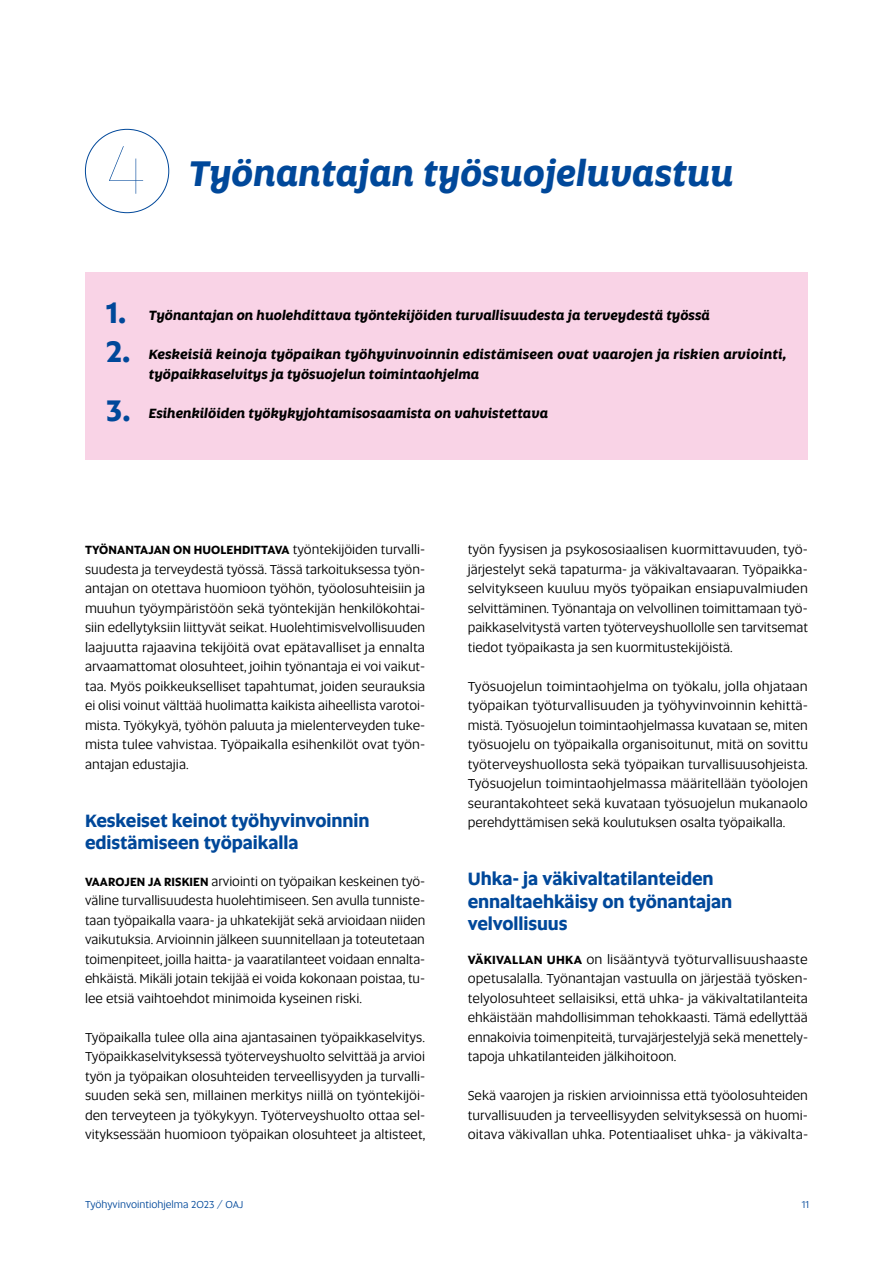
<style>
.page{position:relative;width:893px;height:1263px;background:#fff}
.page>*{position:absolute;margin:0;border:0;box-sizing:border-box;transform-origin:0 0}
.t1{font:italic 700 36px "Altis";color:#00489a}
.t2{font:700 30px "Altis";color:#00489a}
.t3{font:700 18px/22.5px "Altis";letter-spacing:-.005em;color:#00489a}
.t4{font:13.5px/19.5px "Altis";color:#000;text-align:justify}
.t5{font:italic 700 13.5px/19.5px "Altis";color:#000}
.t6{font:700 12px "Altis";letter-spacing:.01em;color:#000}
.t7{font:10.5px "Altis";color:#00489a}
.s1{font-weight:100;font-style:normal;font-size:74.1px}
.s2{font-weight:400;font-size:13.5px}
.s3{font-weight:700;font-size:12px}
</style>
<div class="page">
<div style="left:85px;top:272px;width:723px;height:188px;background:#f9d3e6"></div>
<h1 class="t1" style="left:107px;top:146px;width:628px"><span class="s1">4</span> Työnantajan työsuojeluvastuu</h1>
<h2 class="t2" style="left:106px;top:290px;width:21px">1.</h2>
<p class="t5" style="left:149px;top:305px;width:563px">Työnantajan on huolehdittava työntekijöiden turvallisuudesta ja terveydestä työssä</p>
<h2 class="t2" style="left:106px;top:329px;width:26px">2.</h2>
<p class="t5" style="left:149px;top:344px;width:639px">Keskeisiä keinoja työpaikan työhyvinvoinnin edistämiseen ovat vaarojen ja riskien arviointi, työpaikkaselvitys ja työsuojelun toimintaohjelma</p>
<h2 class="t2" style="left:106px;top:388px;width:26px">3.</h2>
<p class="t5" style="left:149px;top:403px;width:401px">Esihenkilöiden työkykyjohtamisosaamista on vahvistettava</p>
<p class="t6" style="left:85px;top:541px;width:342px">TYÖNANTAJAN ON HUOLEHDITTAVA <span class="s2">työntekijöiden turvalli-</span></p>
<p class="t4" style="left:85px;top:559px;width:342px">suudesta ja terveydestä työssä. Tässä tarkoituksessa työn&shy;antajan on otettava huomioon työhön, työolosuhteisiin ja muuhun työympäristöön sekä työntekijän henkilökohtai&shy;siin edellytyksiin liittyvät seikat. Huolehtimisvelvollisuuden laajuutta rajaavina tekijöitä ovat epätavalliset ja ennalta arvaamattomat olosuhteet, joihin työnantaja ei voi vaikut&shy;taa. Myös poikkeukselliset tapahtumat, joiden seurauksia ei olisi voinut välttää huolimatta kaikista aiheellista varotoi&shy;mista. Työkykyä, työhön paluuta ja mielenterveyden tuke&shy;mista tulee vahvistaa. Työpaikalla esihenkilöt ovat työn&shy;antajan edustajia.</p>
<h3 class="t3" style="left:85px;top:808px;width:286px">Keskeiset keinot työhyvinvoinnin edistämiseen työpaikalla</h3>
<p class="t4" style="left:85px;top:871px;width:342px;text-align:left"><span class="s3">VAAROJEN JA RISKIEN</span> arviointi on työpaikan keskeinen työ&shy;väline turvallisuudesta huolehtimiseen. Sen avulla tunniste&shy;taan työpaikalla vaara- ja uhkatekijät sekä arvioidaan niiden vaikutuksia. Arvioinnin jälkeen suunnitellaan ja toteutetaan toimenpiteet, joilla haitta- ja vaaratilanteet voidaan ennalta&shy;ehkäistä. Mikäli jotain tekijää ei voida kokonaan poistaa, tu&shy;lee etsiä vaihtoehdot minimoida kyseinen riski.</p>
<p class="t4" style="left:85px;top:1027px;width:342px">Työpaikalla tulee olla aina ajantasainen työpaikkaselvitys.<br>Työpaikkaselvityksessä työterveyshuolto selvittää ja arvioi työn ja työpaikan olosuhteiden terveellisyyden ja turvalli&shy;suuden sekä sen, millainen merkitys niillä on työntekijöi&shy;den terveyteen ja työkykyyn. Työterveyshuolto ottaa sel&shy;vityksessään huomioon työpaikan olosuhteet ja altisteet,</p>
<p class="t4" style="left:468px;top:539px;width:342px">työn fyysisen ja psykososiaalisen kuormittavuuden, työ&shy;järjestelyt sekä tapaturma- ja väkivaltavaaran. Työpaikka&shy;selvitykseen kuuluu myös työpaikan ensiapuvalmiuden selvittäminen. Työnantaja on velvollinen toimittamaan työ&shy;paikkaselvitystä varten työterveyshuollolle sen tarvitsemat tiedot työpaikasta ja sen kuormitustekijöistä.</p>
<p class="t4" style="left:468px;top:676px;width:342px">Työsuojelun toimintaohjelma on työkalu, jolla ohjataan työpaikan työturvallisuuden ja työhyvinvoinnin kehittä&shy;mistä. Työsuojelun toimintaohjelmassa kuvataan se, miten työsuojelu on työpaikalla organisoitunut, mitä on sovittu työterveyshuollosta sekä työpaikan turvallisuusohjeista.<br>Työsuojelun toimintaohjelmassa määritellään työolojen seurantakohteet sekä kuvataan työsuojelun mukanaolo perehdyttämisen sekä koulutuksen osalta työpaikalla.</p>
<h3 class="t3" style="left:468px;top:867px;width:266px">Uhka- ja väkivaltatilanteiden ennaltaehkäisy on työnantajan velvollisuus</h3>
<p class="t4" style="left:468px;top:949px;width:342px"><span class="s3">VÄKIVALLAN UHKA</span> on lisääntyvä työturvallisuushaaste opetusalalla. Työnantajan vastuulla on järjestää työsken&shy;telyolosuhteet sellaisiksi, että uhka- ja väkivaltatilanteita ehkäistään mahdollisimman tehokkaasti. Tämä edellyttää ennakoivia toimenpiteitä, turvajärjestelyjä sekä menettely&shy;tapoja uhkatilanteiden jälkihoitoon.</p>
<p class="t4" style="left:468px;top:1085px;width:342px">Sekä vaarojen ja riskien arvioinnissa että työolosuhteiden turvallisuuden ja terveellisyyden selvityksessä on huomi&shy;oitava väkivallan uhka. Potentiaaliset uhka- ja väkivalta-</p>
<p class="t7" style="left:85px;top:1197px;width:160px">Työhyvinvointiohjelma 2023 / OAJ</p>
<p class="t7" style="left:802px;top:1197px;width:9px">11</p>
</div>
